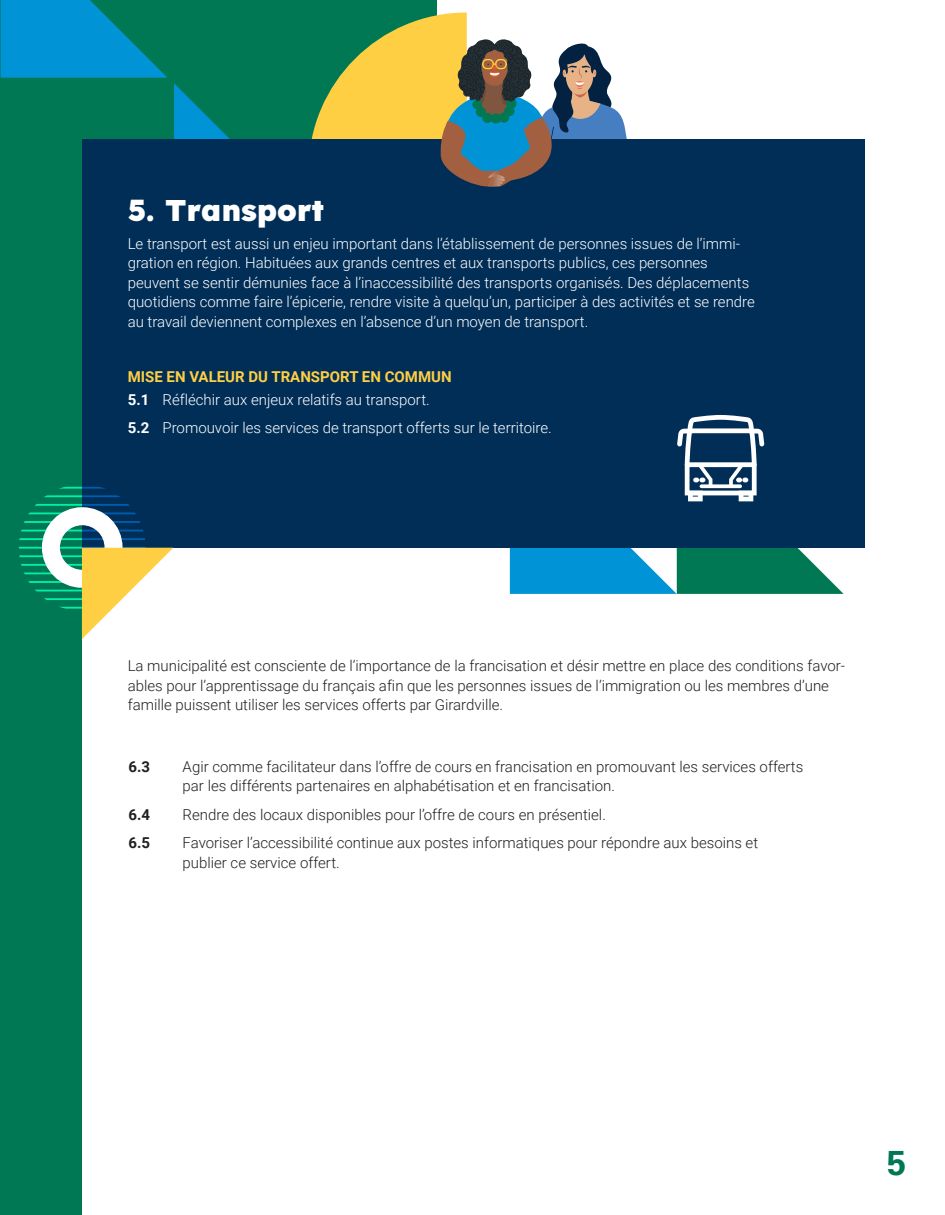
<style>
.page{position:relative;width:945px;height:1215px;background:#fff}
.page>*{position:absolute;margin:0;border:0;box-sizing:border-box;transform-origin:0 0}
.t1{font:700 34.5px "Univers LT Std";color:#007854}
.t2{font:30px "Lexend";color:#fff}
.t3{font:300 15px/19.5px "Roboto";color:#231f20}
.t4{font:300 15px/19.5px "Roboto";color:#fff}
.t5{font:700 15px "Roboto";color:#231f20}
.s1{font-weight:700;color:#ffcf43}
.s2{font-weight:700}
</style>
<div class="page">
<div style="left:0;top:0;width:437px;height:1215px;background:#007854"></div>
<svg style="left:1px;top:0;width:166px;height:78px"></svg>
<div style="left:82px;top:548px;width:771px;height:667px;background:#fff"></div>
<div style="left:82px;top:140px;width:783px;height:408px;background:#002e57"></div>
<hr style="left:19px;top:487px;width:127px;height:2px;background:#fff">
<hr style="left:19px;top:495px;width:127px;height:2px;background:#fff">
<hr style="left:19px;top:504px;width:127px;height:2px;background:#fff">
<hr style="left:19px;top:513px;width:127px;height:1px;background:#fff">
<hr style="left:19px;top:521px;width:127px;height:2px;background:#fff">
<hr style="left:19px;top:530px;width:127px;height:1px;background:#fff">
<hr style="left:19px;top:538px;width:127px;height:2px;background:#fff">
<hr style="left:19px;top:547px;width:127px;height:2px;background:#fff">
<hr style="left:19px;top:555px;width:127px;height:2px;background:#fff">
<hr style="left:19px;top:564px;width:127px;height:2px;background:#fff">
<hr style="left:19px;top:573px;width:127px;height:1px;background:#fff">
<hr style="left:19px;top:581px;width:127px;height:2px;background:#fff">
<hr style="left:19px;top:590px;width:127px;height:1px;background:#fff">
<hr style="left:19px;top:598px;width:127px;height:2px;background:#fff">
<hr style="left:19px;top:607px;width:127px;height:2px;background:#fff">
<div style="left:42px;top:507px;width:81px;height:81px;border:18px solid #fff;border-radius:50%"></div>
<svg style="left:82px;top:548px;width:91px;height:91px"></svg>
<svg style="left:510px;top:415px;width:334px;height:179px"></svg>
<svg style="left:174px;top:12px;width:457px;height:175px"></svg>
<h2 class="t2" style="left:128px;top:189px;width:198px">5. Transport</h2>
<p class="t4" style="left:128px;top:233px;width:629px">Le transport est aussi un enjeu important dans l’établissement de personnes issues de l’immi&shy;gration en région. Habituées aux grands centres et aux transports publics, ces personnes peuvent se sentir démunies face à l’inaccessibilité des transports organisés. Des déplacements quotidiens comme faire l’épicerie, rendre visite à quelqu’un, participer à des activités et se rendre au travail deviennent complexes en l’absence d’un moyen de transport.</p>
<p class="t4" style="left:128px;top:364px;width:325px;line-height:23.2px"><span class="s1">MISE EN VALEUR DU TRANSPORT EN COMMUN<br></span><span class="s2">5.1</span> Réfléchir aux enjeux relatifs au transport.</p>
<p class="t4" style="left:128px;top:418px;width:426px"><span class="s2">5.2</span> Promouvoir les services de transport offerts sur le territoire.</p>
<p class="t3" style="left:128px;top:656px;width:719px">La municipalité est consciente de l’importance de la francisation et désir mettre en place des conditions favor&shy;ables pour l’apprentissage du français afin que les personnes issues de l’immigration ou les membres d’une famille puissent utiliser les services offerts par Girardville.</p>
<p class="t5" style="left:129px;top:756px;width:23px">6.3</p>
<p class="t3" style="left:183px;top:756px;width:622px">Agir comme facilitateur dans l’offre de cours en francisation en promouvant les services offerts par les différents partenaires en alphabétisation et en francisation.</p>
<p class="t5" style="left:129px;top:804px;width:23px">6.4</p>
<p class="t3" style="left:183px;top:804px;width:425px">Rendre des locaux disponibles pour l’offre de cours en présentiel.</p>
<p class="t5" style="left:129px;top:832px;width:23px">6.5</p>
<p class="t3" style="left:183px;top:833px;width:577px">Favoriser l’accessibilité continue aux postes informatiques pour répondre aux besoins et publier ce service offert.</p>
<h1 class="t1" style="left:887px;top:1143px;width:21px">5</h1>
</div>
